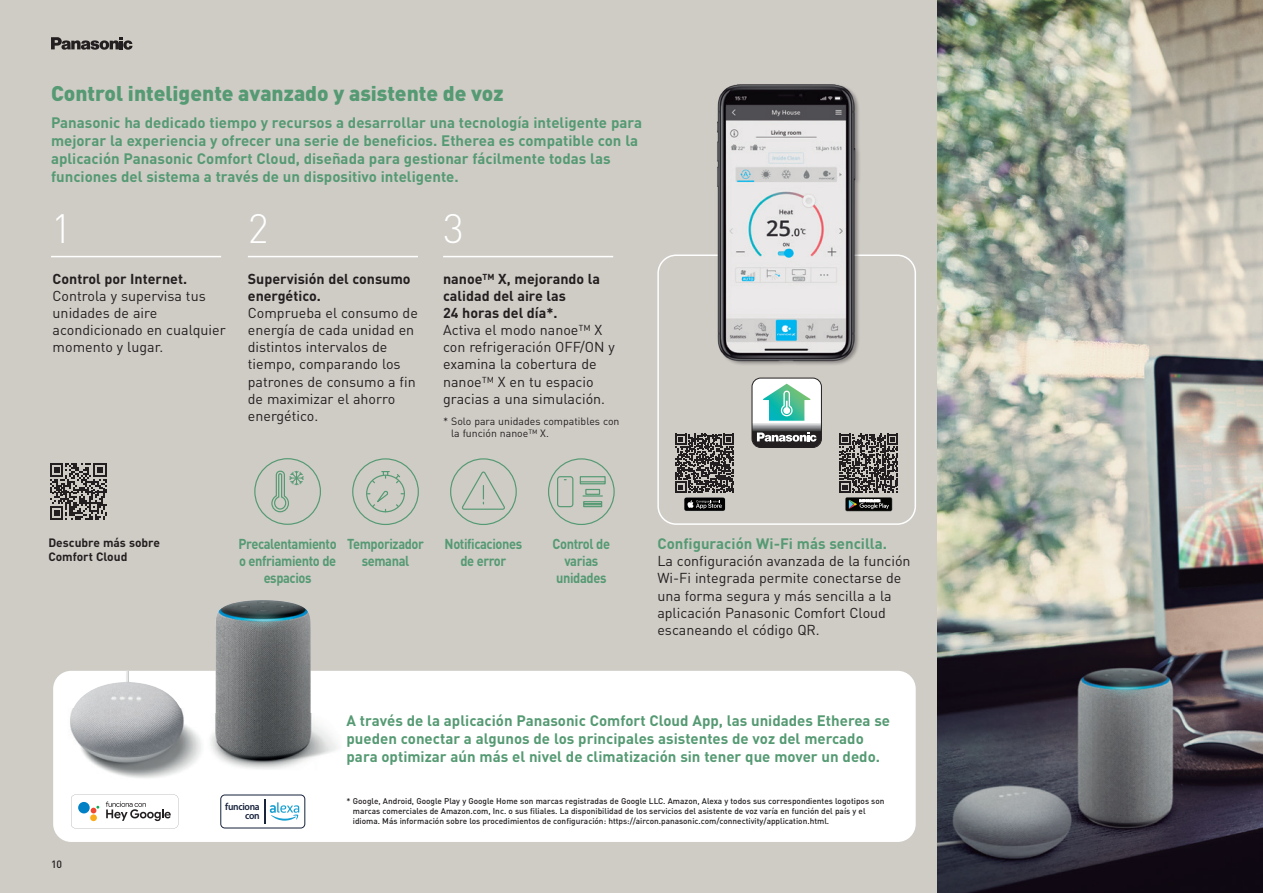
<style>
.page{position:relative;width:1263px;height:893px;background:#cfccc6}
.page>*{position:absolute;margin:0;border:0;box-sizing:border-box;transform-origin:0 0}
.t1{font:300 40.5px "DIN Pro";color:#fff}
.t2{font:900 21px "DIN Pro";color:#559a73}
.t3{font:700 15px/18px "DIN Pro";color:#559a73}
.t4{font:14.25px/17.1px "DIN Pro";color:#231f20}
.t5{font:700 14.25px/17.1px "DIN Pro";letter-spacing:-.03em;color:#559a73;text-align:center;scale:.9 1}
.t6{font:700 14.25px/17.1px "DIN Pro";color:#231f20}
.t7{font:700 12px/14.4px "DIN Pro";color:#231f20}
.t8{font:10.5px/12.6px "DIN Pro";color:#231f20}
.t9{font:500 10.5px "DIN Pro";color:#231f20}
.t10{font:600 10.05px/9.3px "Myriad Pro";letter-spacing:-.03em;color:#18233c;text-align:right;scale:.95 1}
.t11{font:500 8.25px/9.9px "DIN Pro";color:#231f20}
</style>
<div class="page">
<div style="left:657px;top:254px;width:259px;height:271px;border:2px solid #fff;border-radius:18px"></div>
<img style="left:938px;top:0;width:325px;height:893px">
<svg style="left:839px;top:434px;width:59px;height:77px"></svg>
<svg style="left:675px;top:434px;width:59px;height:77px"></svg>
<svg style="left:50px;top:463px;width:57px;height:57px"></svg>
<div style="left:53px;top:671px;width:863px;height:171px;background:#fff;border-radius:18px"></div>
<img style="left:65px;top:671px;width:136px;height:107px">
<img style="left:210px;top:600px;width:128px;height:170px">
<svg style="left:71px;top:794px;width:107px;height:34px"></svg>
<img style="left:708px;top:84px;width:165px;height:281px">
<div style="left:254px;top:458px;width:67px;height:67px;border:1px solid #559a73;border-radius:50%"></div>
<svg style="left:271px;top:470px;width:33px;height:43px"></svg>
<div style="left:352px;top:458px;width:67px;height:67px;border:1px solid #559a73;border-radius:50%"></div>
<div style="left:366px;top:475px;width:39px;height:37px;border:1px solid #559a73;border-radius:50%"></div>
<svg style="left:382px;top:471px;width:7px;height:7px"></svg>
<svg style="left:395px;top:504px;width:5px;height:4px"></svg>
<svg style="left:371px;top:479px;width:5px;height:5px"></svg>
<svg style="left:395px;top:474px;width:6px;height:10px"></svg>
<svg style="left:367px;top:490px;width:22px;height:22px"></svg>
<div style="left:450px;top:458px;width:67px;height:67px;border:1px solid #559a73;border-radius:50%"></div>
<svg style="left:462px;top:471px;width:43px;height:39px"></svg>
<div style="left:548px;top:458px;width:67px;height:67px;border:1px solid #559a73;border-radius:50%"></div>
<div style="left:557px;top:476px;width:16px;height:31px;border:1px solid #559a73;border-radius:3px"></div>
<hr style="left:583px;top:495px;width:20px;height:2px;background:#559a73">
<div style="left:585px;top:489px;width:15px;height:6px;border:1px solid #559a73"></div>
<div style="left:580px;top:476px;width:26px;height:8px;border:1px solid #559a73"></div>
<svg style="left:580px;top:481px;width:26px;height:1px"></svg>
<div style="left:583px;top:501px;width:19px;height:6px;border:1px solid #559a73"></div>
<svg style="left:584px;top:503px;width:18px;height:2px"></svg>
<hr style="left:443px;top:256px;width:170px;height:1px;background:#fff">
<hr style="left:248px;top:256px;width:170px;height:1px;background:#fff">
<hr style="left:51px;top:256px;width:170px;height:1px;background:#fff">
<svg style="left:752px;top:378px;width:69px;height:69px;background:#9fbeb7"></svg>
<div style="left:752px;top:378px;width:70px;height:70px;border:1px solid #231f20;border-radius:9px"></div>
<svg style="left:220px;top:794px;width:85px;height:34px"></svg>
<svg style="left:51px;top:37px;width:82px;height:13px"></svg>
<h2 class="t2" style="left:51px;top:77px;width:454px">Control inteligente avanzado y asistente de voz</h2>
<p class="t3" style="left:51px;top:112px;width:593px">Panasonic ha dedicado tiempo y recursos a desarrollar una tecnología inteligente para mejorar la experiencia y ofrecer una serie de beneficios. Etherea es compatible con la aplicación Panasonic Comfort Cloud, diseñada para gestionar fácilmente todas las funciones del sistema a través de un dispositivo inteligente.</p>
<h1 class="t1" style="left:51px;top:198px;width:22px">1</h1>
<h1 class="t1" style="left:248px;top:198px;width:22px">2</h1>
<h1 class="t1" style="left:443px;top:198px;width:22px">3</h1>
<p class="t6" style="left:53px;top:269px;width:136px">Control por Internet.</p>
<p class="t4" style="left:53px;top:286px;width:175px">Controla y supervisa tus unidades de aire acondicionado en cualquier momento y lugar.</p>
<p class="t6" style="left:248px;top:269px;width:164px">Supervisión del consumo energético.</p>
<p class="t4" style="left:248px;top:304px;width:172px">Comprueba el consumo de energía de cada unidad en distintos intervalos de tiempo, comparando los patrones de consumo a fin de maximizar el ahorro energético.</p>
<p class="t6" style="left:443px;top:269px;width:159px">nanoe™ X, mejorando la calidad del aire las<br>24 horas del día*.</p>
<p class="t4" style="left:443px;top:321px;width:173px">Activa el modo nanoe™ X con refrigeración OFF/ON y examina la cobertura de nanoe™ X en tu espacio gracias a una simulación.</p>
<p class="t8" style="left:451px;top:414px;width:170px;text-indent:-8px">* Solo para unidades compatibles con la función nanoe™ X.</p>
<p class="t7" style="left:48px;top:535px;width:113px">Descubre más sobre<br>Comfort Cloud</p>
<p class="t5" style="left:239px;top:534px;width:110px">Precalentamiento o enfriamiento de espacios</p>
<p class="t5" style="left:347px;top:534px;width:87px">Temporizador semanal</p>
<p class="t5" style="left:445px;top:534px;width:88px">Notificaciones de error</p>
<p class="t5" style="left:553px;top:534px;width:65px">Control de varias unidades</p>
<p class="t3" style="left:657px;top:534px;width:231px">Configuración Wi-Fi más sencilla.</p>
<p class="t4" style="left:657px;top:552px;width:255px">La configuración avanzada de la función Wi-Fi integrada permite conectarse de una forma segura y más sencilla a la aplicación Panasonic Comfort Cloud escaneando el código QR.</p>
<p class="t9" style="left:51px;top:856px;width:13px">10</p>
<p class="t10" style="left:225px;top:802px;width:38px">funciona con</p>
<p class="t3" style="left:347px;top:710px;width:545px">A través de la aplicación Panasonic Comfort Cloud App, las unidades Etherea se pueden conectar a algunos de los principales asistentes de voz del mercado para optimizar aún más el nivel de climatización sin tener que mover un dedo.</p>
<p class="t11" style="left:353px;top:795px;width:533px;text-indent:-6px">* Google, Android, Google Play y Google Home son marcas registradas de Google LLC. Amazon, Alexa y todos sus correspondientes logotipos son marcas comerciales de Amazon.com, Inc. o sus filiales. La disponibilidad de los servicios del asistente de voz varía en función del país y el idioma. Más información sobre los procedimientos de configuración: https://aircon.panasonic.com/connectivity/application.html.</p>
</div>
